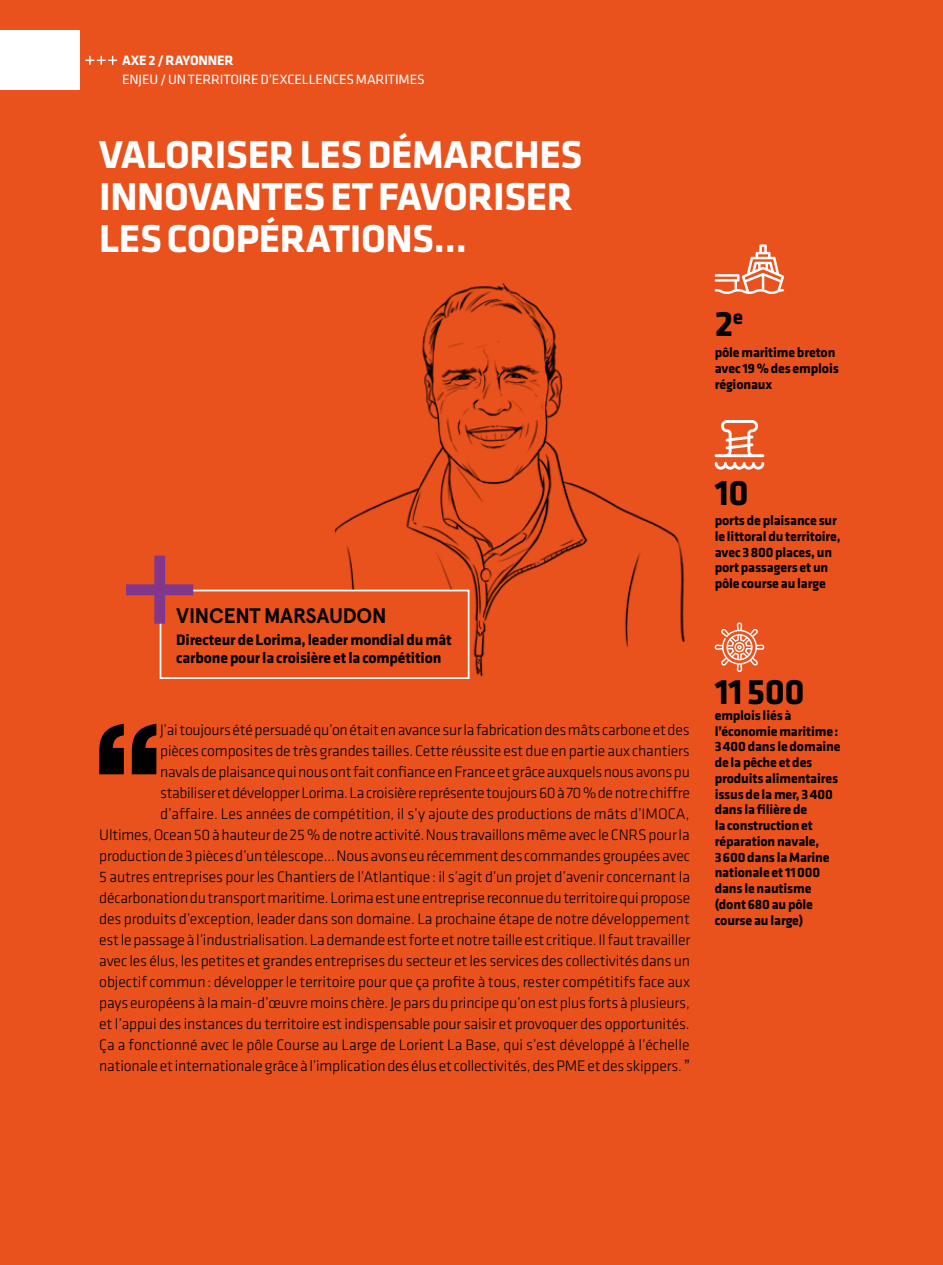
<style>
.page{position:relative;width:943px;height:1265px;background:#e9511d}
.page>*{position:absolute;margin:0;border:0;box-sizing:border-box;transform-origin:0 0}
.t1{font:900 133.35px "Helvetica Neue LT Std";color:#000}
.t2{font:700 40.25px/42px "Klavika";letter-spacing:-.01em;color:#fff}
.t3{font:700 36.75px "Klavika";letter-spacing:-.01em;color:#000}
.t4{font:700 21px "Apercu Pro";letter-spacing:-.015em;color:#000}
.t5{font:300 15.75px/21px "Klavika";letter-spacing:-.01em;color:#000;text-align:right}
.t6{font:700 15.75px/17.5px "Klavika";letter-spacing:-.01em;color:#000}
.t7{font:700 14px/15.8px "Klavika";letter-spacing:-.01em;color:#000}
.t8{font:14px "Klavika";letter-spacing:-.01em;color:#fff}
.t9{font:700 14px "Klavika";letter-spacing:-.01em;color:#fff}
.s1{font-family:"Helvetica Neue"}
</style>
<div class="page">
<img style="left:335px;top:283px;width:350px;height:396px">
<div style="left:160px;top:591px;width:308px;height:87px;background:#e9511d"></div>
<div style="left:160px;top:590px;width:309px;height:89px;border:2px solid #fff"></div>
<svg style="left:126px;top:556px;width:67px;height:68px"></svg>
<svg style="left:85px;top:56px;width:32px;height:9px"></svg>
<div style="left:0;top:30px;width:79px;height:59px;background:#fff"></div>
<svg style="left:714px;top:244px;width:70px;height:50px"></svg>
<svg style="left:714px;top:420px;width:50px;height:50px"></svg>
<svg style="left:714px;top:622px;width:50px;height:50px"></svg>
<p class="t9" style="left:122px;top:53px;width:113px">AXE 2 / RAYONNER</p>
<p class="t8" style="left:122px;top:72px;width:304px">ENJEU / UN TERRITOIRE D’EXCELLENCES MARITIMES</p>
<h2 class="t2" style="left:99px;top:134px;width:484px">VALORISER LES DÉMARCHES<br>INNOVANTES ET FAVORISER<br>LES COOPÉRATIONS…</h2>
<h3 class="t3" style="left:714px;top:304px;width:30px">2<sup>e</sup></h3>
<p class="t7" style="left:714px;top:345px;width:126px">pôle maritime breton avec 19% des emplois régionaux</p>
<h3 class="t4" style="left:176px;top:599px;width:212px">VINCENT MARSAUDON</h3>
<p class="t6" style="left:176px;top:631px;width:277px">Directeur de Lorima, leader mondial du mât carbone pour la croisière et la compétition</p>
<h1 class="t1" style="left:93px;top:692px;width:71px">“</h1>
<p class="t5" style="left:99px;top:720px;width:592px">J’ai toujours été persuadé qu’on était en avance sur la fabrication des mâts carbone et des<br>pièces composites de très grandes tailles. Cette réussite est due en partie aux chantiers<br>navals de plaisance qui nous ont fait confiance en France et grâce auxquels nous avons pu<br>stabiliser et développer Lorima. La croisière représente toujours 60 à 70% de notre chiffre d’affaire. Les années de compétition, il s’y ajoute des productions de mâts d’IMOCA,<br>Ultimes, Ocean 50 à hauteur de 25% de notre activité. Nous travaillons même avec le CNRS pour la production de 3 pièces d’un télescope… Nous avons eu récemment des commandes groupées avec 5 autres entreprises pour les Chantiers de l’Atlantique: il s’agit d’un projet d’avenir concernant la décarbonation du transport maritime. Lorima est une entreprise reconnue du territoire qui propose des produits d’exception, leader dans son domaine. La prochaine étape de notre développement est le passage à l’industrialisation. La demande est forte et notre taille est critique. Il faut travailler avec les élus, les petites et grandes entreprises du secteur et les services des collectivités dans un objectif commun: développer le territoire pour que ça profite à tous, rester compétitifs face aux pays européens à la main-d’œuvre moins chère. Je pars du principe qu’on est plus forts à plusieurs, et l’appui des instances du territoire est indispensable pour saisir et provoquer des opportunités.<br>Ça a fonctionné avec le pôle Course au Large de Lorient La Base, qui s’est développé à l’échelle nationale et internationale grâce à l’implication des élus et collectivités, des PME et des skippers.<span class="s1">”</span></p>
<h3 class="t3" style="left:714px;top:472px;width:36px">10</h3>
<p class="t7" style="left:714px;top:513px;width:128px">ports de plaisance sur le littoral du territoire, avec 3800 places, un port passagers et un pôle course au large</p>
<h3 class="t3" style="left:714px;top:672px;width:92px">11500</h3>
<p class="t7" style="left:714px;top:708px;width:127px">emplois liés à l’économie maritime:<br>3400 dans le domaine de la pêche et des produits alimentaires issus de la mer, 3400 dans la filière de<br>la construction et réparation navale,<br>3600 dans la Marine nationale et 11000 dans le nautisme (dont 680 au pôle course au large)</p>
</div>
